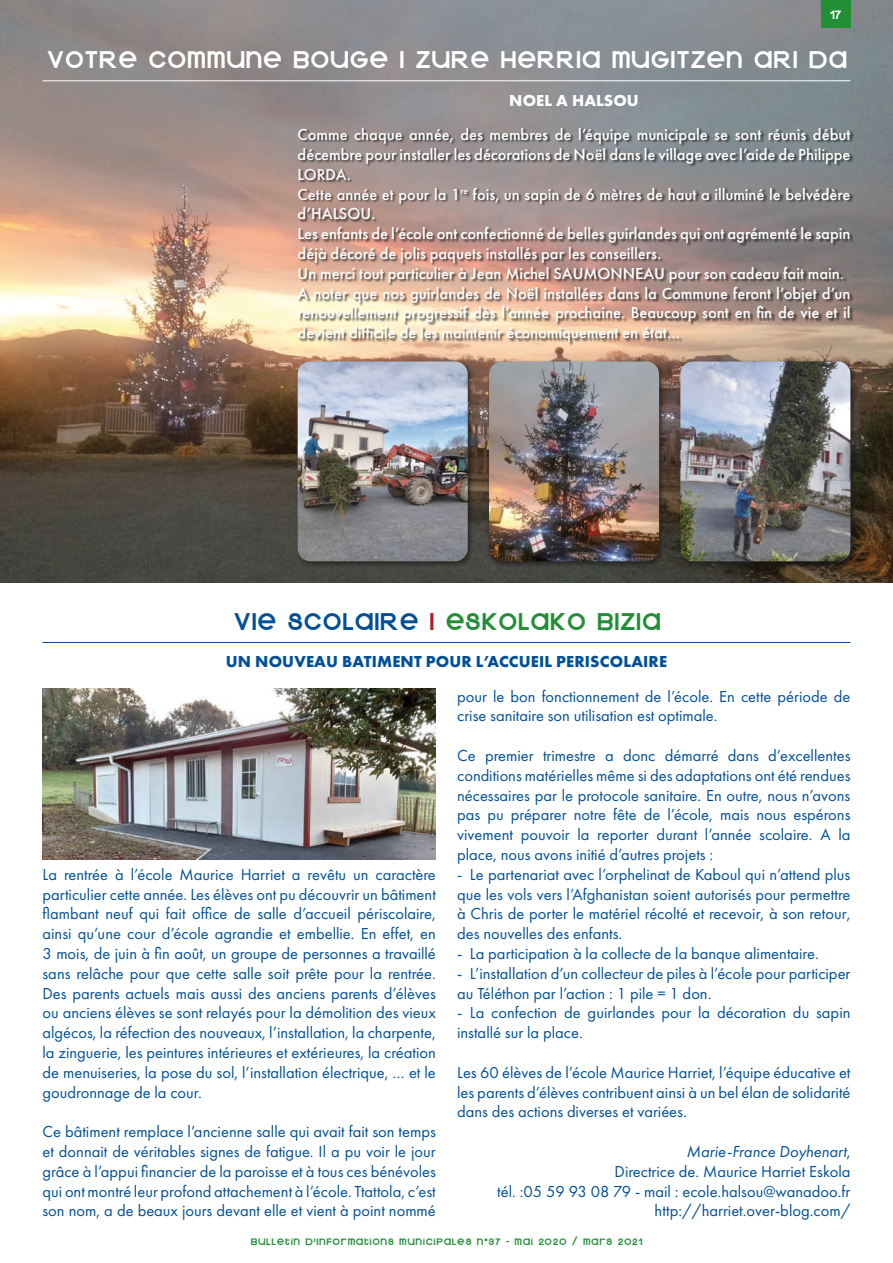
<style>
.page{position:relative;width:893px;height:1263px;background:#fff}
.page>*{position:absolute;margin:0;border:0;box-sizing:border-box;transform-origin:0 0}
.t1{font:27px "Kravitz Extra Thermal";letter-spacing:.05em;color:#fff}
.t2{font:27px "Kravitz Extra Thermal";letter-spacing:.05em;color:#228e36}
.t3{font:16.5px/19.8px "Futura PT";color:#005098;text-align:justify}
.t4{font:500 16.5px/19.8px "Futura PT";color:#fff;text-align:justify}
.t5{font:700 16.5px "Futura PT";letter-spacing:.01em;color:#005098}
.t6{font:italic 16.5px "Futura PT";color:#005098}
.t7{font:700 16.5px "Futura PT";letter-spacing:.01em;color:#fff}
.t8{font:13.5px "Kravitz Extra Thermal";color:#fff}
.t9{font:10.5px "Kravitz Extra Thermal";letter-spacing:.1em;color:#228e36}
.s1{color:#005098}
.s2{color:#b51a1d}
.s3{font-style:normal}
</style>
<div class="page">
<img style="left:43px;top:689px;width:393px;height:170px">
<img style="left:0;top:0;width:893px;height:583px">
<div style="left:298px;top:128px;width:556px;height:218px;background:#1c1c1b;opacity:.75"></div>
<div style="left:295px;top:359px;width:179px;height:209px;background:#1c1c1b;opacity:.75"></div>
<img style="left:298px;top:361px;width:170px;height:200px">
<div style="left:486px;top:359px;width:180px;height:209px;background:#1c1c1b;opacity:.75"></div>
<img style="left:489px;top:361px;width:170px;height:200px">
<div style="left:678px;top:359px;width:179px;height:209px;background:#1c1c1b;opacity:.75"></div>
<img style="left:680px;top:361px;width:170px;height:200px">
<hr style="left:43px;top:80px;width:807px;height:1px;background:#fff">
<hr style="left:43px;top:642px;width:807px;height:1px;background:#005098">
<div style="left:821px;top:0;width:29px;height:28px;background:#228e36"></div>
<p class="t8" style="left:830px;top:7px;width:13px">17</p>
<p class="t1" style="left:47px;top:43px;width:801px">VOTRE COMMUNE BOUGE I ZURE HERRIA MUGITZEN ARI DA</p>
<p class="t7" style="left:509px;top:90px;width:131px">NOEL A HALSOU</p>
<p class="t4" style="left:298px;top:125px;width:554px">Comme chaque année, des membres de l’équipe municipale se sont réunis début décembre pour installer les décorations de Noël dans le village avec l’aide de Philippe LORDA.</p>
<p class="t4" style="left:298px;top:184px;width:554px">Cette année et pour la 1<sup>re</sup> fois, un sapin de 6 mètres de haut a illuminé le belvédère d’HALSOU.</p>
<p class="t4" style="left:298px;top:224px;width:554px">Les enfants de l’école ont confectionné de belles guirlandes qui ont agrémenté le sapin déjà décoré de jolis paquets installés par les conseillers.</p>
<p class="t4" style="left:298px;top:263px;width:548px">Un merci tout particulier à Jean Michel SAUMONNEAU pour son cadeau fait main.</p>
<p class="t4" style="left:298px;top:283px;width:554px">A noter que nos guirlandes de Noël installées dans la Commune feront l’objet d’un renouvellement progressif dès l’année prochaine. Beaucoup sont en fin de vie et il devient difficile de les maintenir économiquement en état…</p>
<p class="t2" style="left:233px;top:604px;width:428px"><span class="s1">VIE SCOLAIRE</span> <span class="s2">I</span> ESKOLAKO BIZIA</p>
<p class="t5" style="left:226px;top:651px;width:443px">UN NOUVEAU BATIMENT POUR L’ACCUEIL PERISCOLAIRE</p>
<p class="t3" style="left:457px;top:686px;width:395px">pour le bon fonctionnement de l’école. En cette période de crise sanitaire son utilisation est optimale.</p>
<p class="t3" style="left:457px;top:745px;width:395px">Ce premier trimestre a donc démarré dans d’excellentes conditions matérielles même si des adaptations ont été rendues nécessaires par le protocole sanitaire. En outre, nous n’avons pas pu préparer notre fête de l’école, mais nous espérons vivement pouvoir la reporter durant l’année scolaire. A la place, nous avons initié d’autres projets :</p>
<p class="t3" style="left:457px;top:864px;width:395px">- Le partenariat avec l’orphelinat de Kaboul qui n’attend plus que les vols vers l’Afghanistan soient autorisés pour permettre à Chris de porter le matériel récolté et recevoir, à son retour, des nouvelles des enfants.</p>
<p class="t3" style="left:457px;top:943px;width:363px">- La participation à la collecte de la banque alimentaire.</p>
<p class="t3" style="left:457px;top:963px;width:395px">- L’installation d’un collecteur de piles à l’école pour participer au Téléthon par l’action : 1 pile = 1 don.</p>
<p class="t3" style="left:457px;top:1003px;width:395px">- La confection de guirlandes pour la décoration du sapin installé sur la place.</p>
<p class="t3" style="left:457px;top:1062px;width:395px">Les 60 élèves de l’école Maurice Harriet, l’équipe éducative et les parents d’élèves contribuent ainsi à un bel élan de solidarité dans des actions diverses et variées.</p>
<p class="t6" style="left:687px;top:1142px;width:165px">Marie-France Doyhenart<span class="s3">,</span></p>
<p class="t3" style="left:615px;top:1161px;width:237px">Directrice de. Maurice Harriet Eskola</p>
<p class="t3" style="left:497px;top:1181px;width:355px">tél. :05 59 93 08 79 - mail : ecole.halsou@wanadoo.fr</p>
<p class="t3" style="left:655px;top:1201px;width:197px">http://harriet.over-blog.com/</p>
<p class="t3" style="left:43px;top:864px;width:395px">La rentrée à l’école Maurice Harriet a revêtu un caractère particulier cette année. Les élèves ont pu découvrir un bâtiment flambant neuf qui fait office de salle d’accueil périscolaire, ainsi qu’une cour d’école agrandie et embellie. En effet, en 3 mois, de juin à fin août, un groupe de personnes a travaillé sans relâche pour que cette salle soit prête pour la rentrée.<br>Des parents actuels mais aussi des anciens parents d’élèves ou anciens élèves se sont relayés pour la démolition des vieux algécos, la réfection des nouveaux, l’installation, la charpente, la zinguerie, les peintures intérieures et extérieures, la création de menuiseries, la pose du sol, l’installation électrique, … et le goudronnage de la cour.</p>
<p class="t3" style="left:43px;top:1122px;width:395px">Ce bâtiment remplace l’ancienne salle qui avait fait son temps et donnait de véritables signes de fatigue. Il a pu voir le jour grâce à l’appui financier de la paroisse et à tous ces bénévoles qui ont montré leur profond attachement à l’école. Ttattola, c’est son nom, a de beaux jours devant elle et vient à point nommé</p>
<p class="t9" style="left:251px;top:1234px;width:393px">BULLETIN D’INFORMATIONS MUNICIPALES N°37 - MAI 2020 / MARS 2021</p>
</div>
